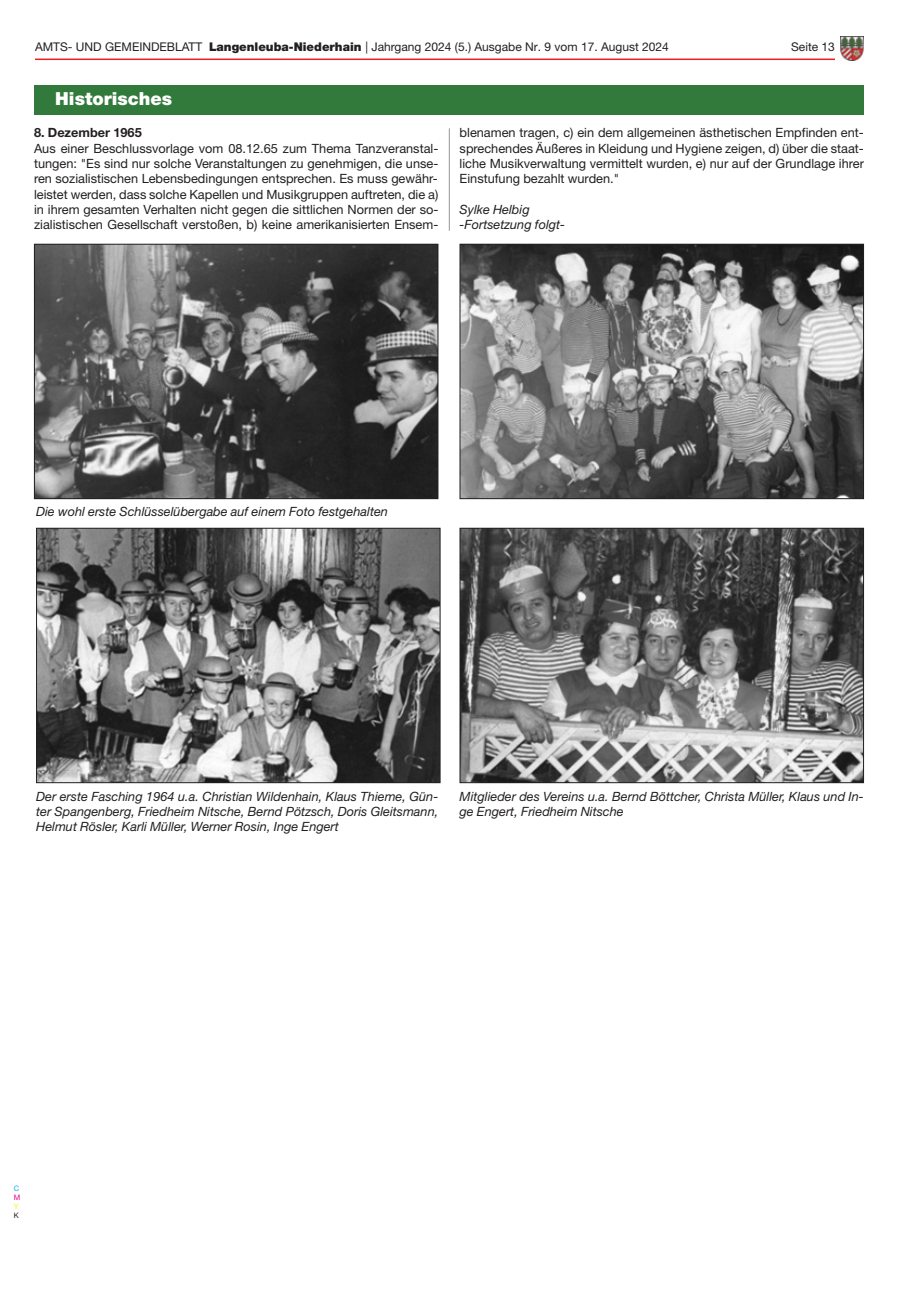
<style>
.page{position:relative;width:915px;height:1293px;background:#fff}
.page>*{position:absolute;margin:0;border:0;box-sizing:border-box;transform-origin:0 0}
.t1{font:900 18px "Helvetica Neue";color:#fff}
.t2{font:12.75px/15.3px "Helvetica Neue";color:#231f20;text-align:justify}
.t3{font:italic 12.75px/15.3px "Helvetica Neue";color:#231f20}
.t4{font:700 12.75px "Helvetica Neue";color:#231f20}
.t5{font:12px "Helvetica Neue";color:#231f20}
.t6{font:7.5px "Helvetica Neue";color:#00aeef}
.t7{font:7.5px "Helvetica Neue";color:#ed028c}
.t8{font:7.5px "Helvetica Neue";color:#fff101}
.t9{font:7.5px "Helvetica Neue";color:#231f20}
.s1{font-weight:900}
</style>
<div class="page">
<img style="left:840px;top:37px;width:22px;height:23px">
<hr style="left:35px;top:59px;width:799px;height:1px;background:#ee1d23">
<div style="left:34px;top:85px;width:829px;height:30px;background:#317a3b"></div>
<hr style="left:449px;top:128px;width:1px;height:103px;background:#939598">
<img style="left:36px;top:246px;width:400px;height:251px">
<div style="left:34px;top:244px;width:404px;height:255px;border:1px solid #231f20"></div>
<img style="left:38px;top:530px;width:400px;height:251px">
<div style="left:36px;top:528px;width:404px;height:255px;border:1px solid #231f20"></div>
<img style="left:461px;top:246px;width:400px;height:251px">
<div style="left:459px;top:244px;width:404px;height:255px;border:1px solid #231f20"></div>
<img style="left:461px;top:530px;width:400px;height:251px">
<div style="left:459px;top:528px;width:404px;height:255px;border:1px solid #231f20"></div>
<p class="t5" style="left:35px;top:43px;width:635px">AMTS- UND GEMEINDEBLATT <span class="s1">Langenleuba-Niederhain</span> | Jahrgang 2024 (5.) Ausgabe Nr. 9 vom 17. August 2024</p>
<p class="t5" style="left:790px;top:43px;width:45px">Seite 13</p>
<h1 class="t1" style="left:55px;top:92px;width:118px">Historisches</h1>
<p class="t4" style="left:34px;top:128px;width:109px">8. Dezember 1965</p>
<p class="t2" style="left:34px;top:142px;width:405px">Aus einer Beschlussvorlage vom 08.12.65 zum Thema Tanzveranstal&shy;tungen: "Es sind nur solche Veranstaltungen zu genehmigen, die unse&shy;ren sozialistischen Lebensbedingungen entsprechen. Es muss gewähr&shy;leistet werden, dass solche Kapellen und Musikgruppen auftreten, die a) in ihrem gesamten Verhalten nicht gegen die sittlichen Normen der so&shy;zialistischen Gesellschaft verstoßen, b) keine amerikanisierten Ensem-</p>
<p class="t2" style="left:459px;top:127px;width:405px">blenamen tragen, c) ein dem allgemeinen ästhetischen Empfinden ent&shy;sprechendes Äußeres in Kleidung und Hygiene zeigen, d) über die staat&shy;liche Musikverwaltung vermittelt wurden, e) nur auf der Grundlage ihrer Einstufung bezahlt wurden."</p>
<p class="t3" style="left:459px;top:203px;width:107px">Sylke Helbig -Fortsetzung folgt-</p>
<p class="t3" style="left:36px;top:505px;width:353px">Die wohl erste Schlüsselübergabe auf einem Foto festgehalten</p>
<p class="t3" style="left:36px;top:790px;width:403px;text-align:justify">Der erste Fasching 1964 u.a. Christian Wildenhain, Klaus Thieme, Gün&shy;ter Spangenberg, Friedheim Nitsche, Bernd Pötzsch, Doris Gleitsmann, Helmut Rösler, Karli Müller, Werner Rosin, Inge Engert</p>
<p class="t3" style="left:459px;top:790px;width:405px">Mitglieder des Vereins u.a. Bernd Böttcher, Christa Müller, Klaus und In&shy;ge Engert, Friedheim Nitsche</p>
<p class="t6" style="left:14px;top:1185px;width:7px">C</p>
<p class="t7" style="left:14px;top:1194px;width:8px">M</p>
<p class="t8" style="left:14px;top:1203px;width:6px">Y</p>
<p class="t9" style="left:14px;top:1212px;width:7px">K</p>
</div>
